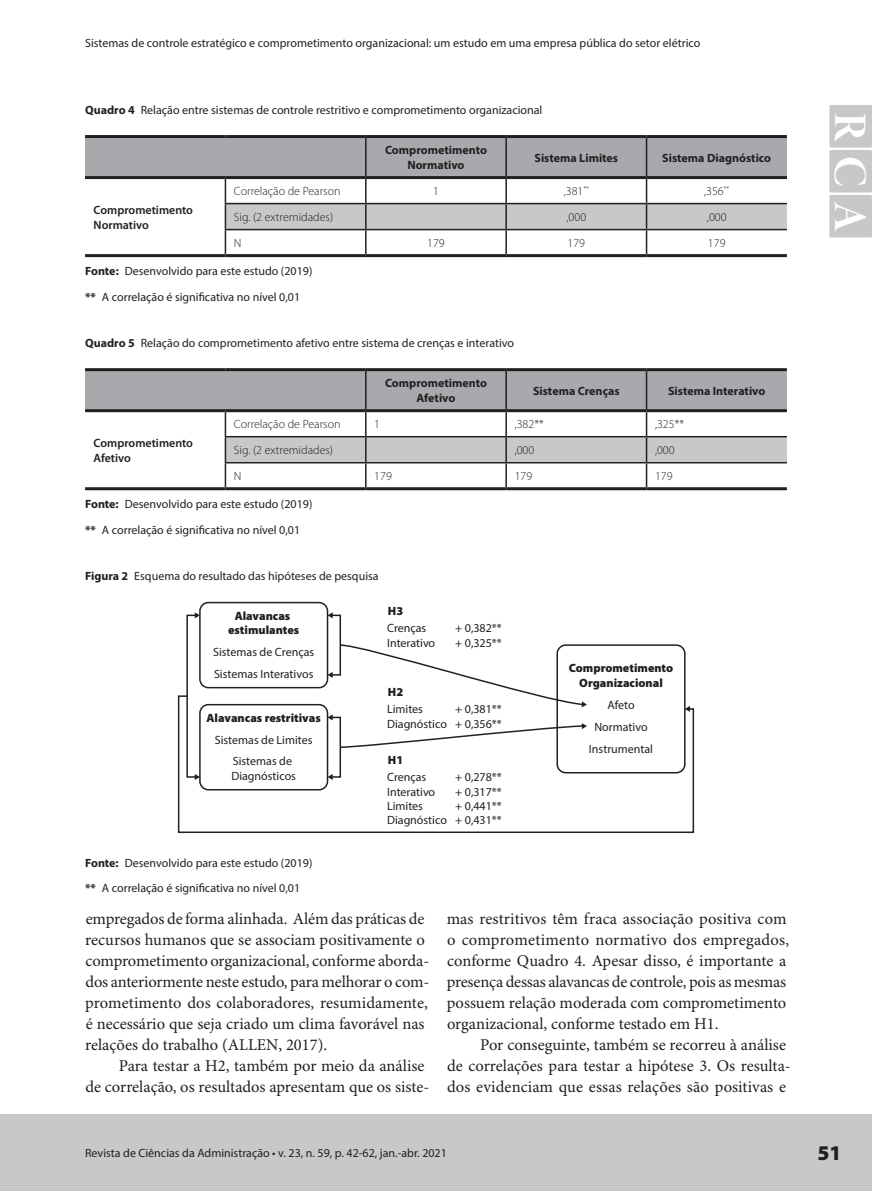
<style>
.page{position:relative;width:872px;height:1191px;background:#fff}
.page>*{position:absolute;margin:0;border:0;box-sizing:border-box;transform-origin:0 0}
.t1{font:46.8px "Minion Pro Bold Disp";color:#fff}
.t2{font:900 21px "Myriad Pro";color:#231f20}
.t3{font:16.5px/21px "Minion Pro";color:#231f20}
.t4{font:12px/21.9px "Myriad Pro";color:#231f20}
.t5{font:300 12px "Myriad Pro";color:#231f20}
.t6{font:700 12px/15px "Myriad Pro";color:#231f20;text-align:center}
.t7{font:900 12px/14.4px "Myriad Pro";color:#231f20;text-align:center}
.t8{font:600 12px/15px "Myriad Pro";color:#231f20}
.s1{font-weight:700}
</style>
<div class="page">
<div style="left:0;top:1114px;width:872px;height:77px;background:#c7c8ca"></div>
<div style="left:829px;top:105px;width:43px;height:43px;background:#c7c8ca"></div>
<div style="left:829px;top:150px;width:43px;height:42px;background:#c7c8ca"></div>
<div style="left:829px;top:195px;width:43px;height:42px;background:#c7c8ca"></div>
<svg style="left:85px;top:257px;width:702px;height:1px"></svg>
<svg style="left:85px;top:138px;width:702px;height:116px"></svg>
<hr style="left:366px;top:135px;width:140px;height:3px;background:#231f20">
<hr style="left:506px;top:135px;width:140px;height:3px;background:#231f20">
<hr style="left:646px;top:135px;width:141px;height:3px;background:#231f20">
<hr style="left:366px;top:176px;width:140px;height:3px;background:#231f20">
<hr style="left:506px;top:176px;width:140px;height:3px;background:#231f20">
<hr style="left:646px;top:176px;width:141px;height:3px;background:#231f20">
<hr style="left:85px;top:254px;width:140px;height:3px;background:#231f20">
<hr style="left:225px;top:254px;width:141px;height:3px;background:#231f20">
<hr style="left:366px;top:254px;width:140px;height:3px;background:#231f20">
<hr style="left:506px;top:254px;width:140px;height:3px;background:#231f20">
<hr style="left:646px;top:254px;width:141px;height:3px;background:#231f20">
<hr style="left:85px;top:135px;width:140px;height:3px;background:#231f20">
<hr style="left:225px;top:135px;width:141px;height:3px;background:#231f20">
<hr style="left:85px;top:176px;width:140px;height:3px;background:#231f20">
<hr style="left:225px;top:176px;width:141px;height:3px;background:#231f20">
<hr style="left:365px;top:138px;width:1px;height:38px;background:#231f20">
<svg style="left:85px;top:490px;width:702px;height:1px"></svg>
<svg style="left:85px;top:371px;width:702px;height:116px"></svg>
<hr style="left:85px;top:368px;width:140px;height:3px;background:#231f20">
<hr style="left:225px;top:368px;width:141px;height:3px;background:#231f20">
<hr style="left:366px;top:368px;width:140px;height:3px;background:#231f20">
<hr style="left:506px;top:368px;width:140px;height:3px;background:#231f20">
<hr style="left:646px;top:368px;width:141px;height:3px;background:#231f20">
<hr style="left:85px;top:409px;width:140px;height:3px;background:#231f20">
<hr style="left:225px;top:409px;width:141px;height:3px;background:#231f20">
<hr style="left:366px;top:409px;width:140px;height:3px;background:#231f20">
<hr style="left:506px;top:409px;width:140px;height:3px;background:#231f20">
<hr style="left:646px;top:409px;width:141px;height:3px;background:#231f20">
<hr style="left:85px;top:487px;width:140px;height:3px;background:#231f20">
<hr style="left:225px;top:487px;width:141px;height:3px;background:#231f20">
<hr style="left:366px;top:487px;width:140px;height:3px;background:#231f20">
<hr style="left:506px;top:487px;width:140px;height:3px;background:#231f20">
<hr style="left:646px;top:487px;width:141px;height:3px;background:#231f20">
<div style="left:199px;top:602px;width:129px;height:86px;border:2px solid #231f20;border-radius:9px"></div>
<div style="left:556px;top:644px;width:129px;height:129px;border:2px solid #231f20;border-radius:9px"></div>
<svg style="left:327px;top:612px;width:6px;height:6px"></svg>
<svg style="left:327px;top:672px;width:6px;height:6px"></svg>
<div style="left:186px;top:614px;width:10px;height:163px;border:2px solid #231f20"></div>
<svg style="left:195px;top:612px;width:5px;height:6px"></svg>
<svg style="left:177px;top:694px;width:518px;height:139px"></svg>
<svg style="left:685px;top:706px;width:5px;height:6px"></svg>
<svg style="left:339px;top:643px;width:248px;height:64px"></svg>
<svg style="left:339px;top:723px;width:248px;height:25px"></svg>
<p class="t4" style="left:85px;top:31px;width:617px">Sistemas de controle estratégico e comprometimento organizacional: um estudo em uma empresa pública do setor elétrico</p>
<p class="t4" style="left:85px;top:99px;width:459px"><span class="s1">Quadro 4</span> Relação entre sistemas de controle restritivo e comprometimento organizacional</p>
<p class="t6" style="left:385px;top:142px;width:103px">Comprometimento<br>Normativo</p>
<p class="t6" style="left:534px;top:150px;width:85px">Sistema Limites</p>
<p class="t6" style="left:662px;top:150px;width:110px">Sistema Diagnóstico</p>
<p class="t8" style="left:94px;top:202px;width:101px">Comprometimento<br>Normativo</p>
<p class="t5" style="left:234px;top:184px;width:108px">Correlação de Pearson</p>
<p class="t5" style="left:433px;top:184px;width:7px">1</p>
<p class="t5" style="left:564px;top:184px;width:27px">,381<sup>**</sup></p>
<p class="t5" style="left:704px;top:184px;width:27px">,356<sup>**</sup></p>
<p class="t5" style="left:234px;top:210px;width:101px">Sig. (2 extremidades)</p>
<p class="t5" style="left:566px;top:210px;width:21px">,000</p>
<p class="t5" style="left:707px;top:210px;width:21px">,000</p>
<p class="t5" style="left:234px;top:236px;width:9px">N</p>
<p class="t5" style="left:427px;top:236px;width:19px">179</p>
<p class="t5" style="left:567px;top:236px;width:19px">179</p>
<p class="t5" style="left:708px;top:236px;width:19px">179</p>
<p class="t4" style="left:85px;top:258px;width:229px;line-height:25.5px"><span class="s1">Fonte:</span> Desenvolvido para este estudo (2019) <span class="s1">**</span> A correlação é significativa no nível 0,01</p>
<p class="t4" style="left:85px;top:332px;width:430px"><span class="s1">Quadro 5</span> Relação do comprometimento afetivo entre sistema de crenças e interativo</p>
<p class="t6" style="left:385px;top:375px;width:103px">Comprometimento<br>Afetivo</p>
<p class="t6" style="left:533px;top:383px;width:88px">Sistema Crenças</p>
<p class="t6" style="left:668px;top:383px;width:99px">Sistema Interativo</p>
<p class="t8" style="left:94px;top:435px;width:101px">Comprometimento<br>Afetivo</p>
<p class="t5" style="left:234px;top:417px;width:108px">Correlação de Pearson</p>
<p class="t5" style="left:374px;top:417px;width:7px">1</p>
<p class="t5" style="left:514px;top:417px;width:31px">,382**</p>
<p class="t5" style="left:655px;top:417px;width:31px">,325**</p>
<p class="t5" style="left:234px;top:443px;width:101px">Sig. (2 extremidades)</p>
<p class="t5" style="left:514px;top:443px;width:21px">,000</p>
<p class="t5" style="left:655px;top:443px;width:21px">,000</p>
<p class="t5" style="left:234px;top:469px;width:9px">N</p>
<p class="t5" style="left:374px;top:469px;width:19px">179</p>
<p class="t5" style="left:514px;top:469px;width:19px">179</p>
<p class="t5" style="left:655px;top:469px;width:19px">179</p>
<p class="t4" style="left:85px;top:491px;width:229px;line-height:25.5px"><span class="s1">Fonte:</span> Desenvolvido para este estudo (2019) <span class="s1">**</span> A correlação é significativa no nível 0,01</p>
<p class="t4" style="left:85px;top:565px;width:295px"><span class="s1">Figura 2</span> Esquema do resultado das hipóteses de pesquisa</p>
<p class="t7" style="left:228px;top:608px;width:73px">Alavancas estimulantes</p>
<p class="t4" style="left:213px;top:640px;width:103px">Sistemas de Crenças<br>Sistemas Interativos</p>
<p class="t7" style="left:388px;top:604px;width:17px">H3</p>
<p class="t4" style="left:387px;top:617px;width:41px">Crenças</p>
<p class="t4" style="left:455px;top:617px;width:48px">+ 0,382**</p>
<p class="t4" style="left:387px;top:631px;width:50px">Interativo</p>
<p class="t4" style="left:455px;top:631px;width:48px">+ 0,325**</p>
<p class="t7" style="left:569px;top:661px;width:106px">Comprometimento<br>Organizacional</p>
<p class="t4" style="left:589px;top:693px;width:66px;text-align:center">Afeto<br>Normativo<br>Instrumental</p>
<p class="t7" style="left:388px;top:685px;width:17px">H2</p>
<p class="t4" style="left:387px;top:702px;width:116px;line-height:14.4px;text-align:right">+ 0,381**<br>Diagnóstico + 0,356**</p>
<p class="t4" style="left:387px;top:698px;width:37px">Limites</p>
<p class="t7" style="left:207px;top:710px;width:116px">Alavancas restritivas</p>
<p class="t4" style="left:215px;top:728px;width:99px;text-align:center">Sistemas de Limites<br>Sistemas de</p>
<p class="t4" style="left:231px;top:764px;width:66px">Diagnósticos</p>
<p class="t7" style="left:388px;top:753px;width:17px">H1</p>
<p class="t4" style="left:387px;top:766px;width:41px">Crenças</p>
<p class="t4" style="left:455px;top:766px;width:48px">+ 0,278**</p>
<p class="t4" style="left:387px;top:780px;width:50px">Interativo</p>
<p class="t4" style="left:455px;top:780px;width:48px">+ 0,317**</p>
<p class="t4" style="left:387px;top:795px;width:37px">Limites</p>
<p class="t4" style="left:387px;top:798px;width:116px;line-height:14.4px;text-align:right">+ 0,441**<br>Diagnóstico + 0,431**</p>
<p class="t4" style="left:85px;top:850px;width:229px;line-height:25.5px"><span class="s1">Fonte:</span> Desenvolvido para este estudo (2019) <span class="s1">**</span> A correlação é significativa no nível 0,01</p>
<p class="t3" style="left:85px;top:909px;width:345px">empregados de forma alinhada. Além das práticas de recursos humanos que se associam positivamente o comprometimento organizacional, conforme aborda&shy;dos anteriormente neste estudo, para melhorar o com&shy;prometimento dos colaboradores, resumidamente, é necessário que seja criado um clima favorável nas relações do trabalho (ALLEN, 2017).</p>
<h3 class="t3" style="left:85px;top:1056px;width:345px;text-align:right">Para testar a H2, também por meio da análise<br>de correlação, os resultados apresentam que os siste-</h3>
<p class="t3" style="left:447px;top:909px;width:344px">mas restritivos têm fraca associação positiva com o comprometimento normativo dos empregados, conforme Quadro 4. Apesar disso, é importante a presença dessas alavancas de controle, pois as mesmas possuem relação moderada com comprometimento organizacional, conforme testado em H1.</p>
<h3 class="t3" style="left:447px;top:1035px;width:345px;text-indent:33px">Por conseguinte, também se recorreu à análise de correlações para testar a hipótese 3. Os resulta&shy;dos evidenciam que essas relações são positivas e</h3>
<h1 class="t1" style="left:878px;top:112px;width:121px;rotate:90deg">RCA</h1>
<p class="t4" style="left:85px;top:1141px;width:363px">Revista de Ciências da Administração • v. 23, n. 59, p. 42-62, jan.-abr. 2021</p>
<h2 class="t2" style="left:817px;top:1141px;width:26px">51</h2>
</div>
